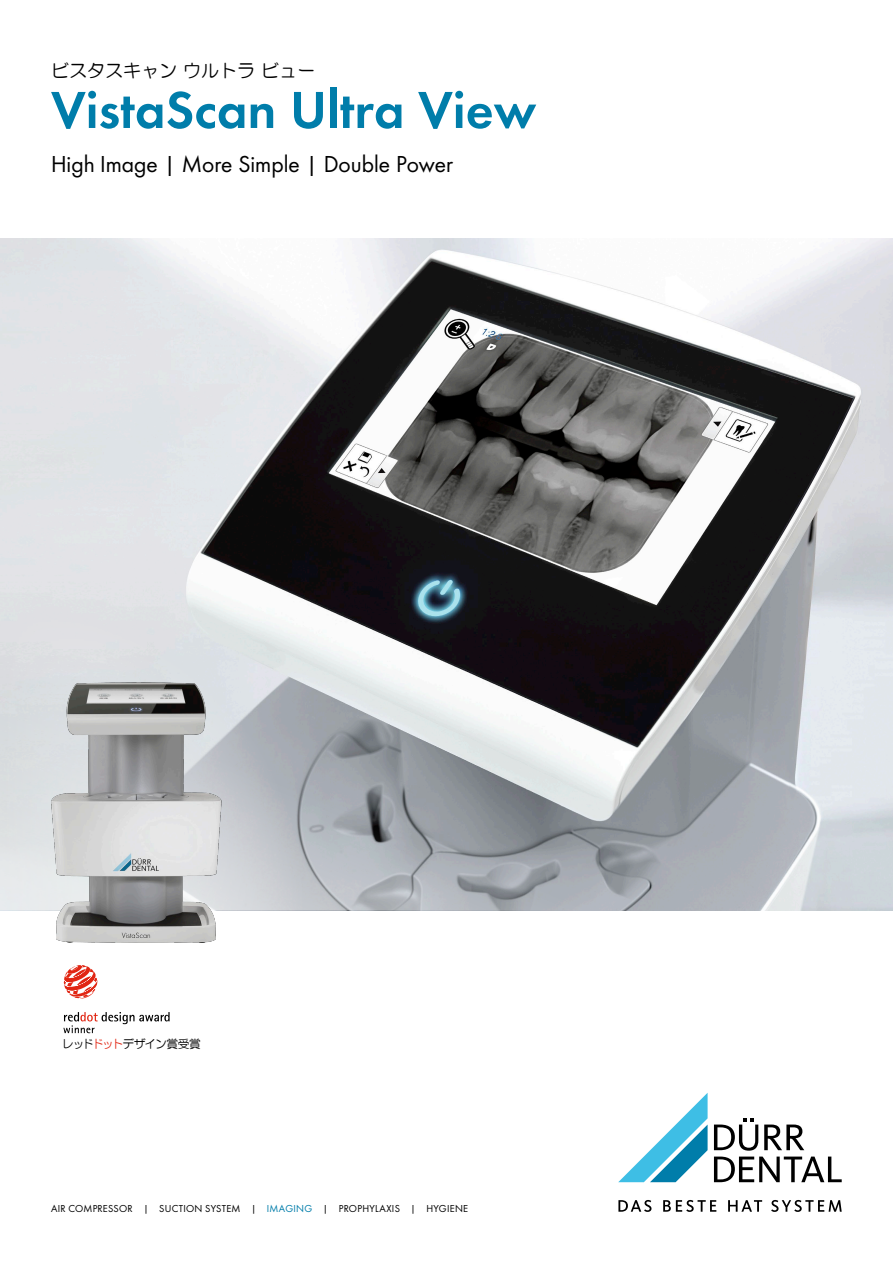
<style>
.page{position:relative;width:893px;height:1263px;background:#fff}
.page>*{position:absolute;margin:0;border:0;box-sizing:border-box;transform-origin:0 0}
.t1{font:54px "Futura TOT Dem";color:#007daa}
.t2{font:24px "Futura TOT Boo";color:#000}
.t3{font:18px "HG Maru Gothic MPRO";color:#000}
.t4{font:11.7px "HG Maru Gothic MPRO";letter-spacing:-.095em;color:#000}
.t5{font:10.5px "Futura Boo";letter-spacing:.025em;color:#000}
.s1{color:#e12613}
.s2{color:#007daa}
</style>
<div class="page">
<svg style="left:618px;top:1200px;width:33px;height:12px"></svg>
<svg style="left:663px;top:1200px;width:53px;height:12px"></svg>
<svg style="left:728px;top:1200px;width:34px;height:12px"></svg>
<svg style="left:771px;top:1200px;width:71px;height:12px"></svg>
<svg style="left:714px;top:1118px;width:128px;height:64px"></svg>
<svg style="left:618px;top:1093px;width:90px;height:89px"></svg>
<img style="left:0;top:238px;width:893px;height:672px">
<svg style="left:0;top:484px;width:673px;height:426px;background:#85878a"></svg>
<svg style="left:0;top:600px;width:306px;height:311px;fill:#dfe1e3"></svg>
<img style="left:0;top:623px;width:297px;height:411px">
<svg style="left:63px;top:1012px;width:107px;height:21px"></svg>
<svg style="left:64px;top:965px;width:33px;height:34px"></svg>
<h3 class="t3" style="left:51px;top:62px;width:265px">ビスタスキャン ウルトラ ビュー</h3>
<h1 class="t1" style="left:51px;top:77px;width:487px">VistaScan Ultra View</h1>
<h2 class="t2" style="left:51px;top:150px;width:403px">High Image | More Simple | Double Power</h2>
<p class="t4" style="left:62px;top:1038px;width:140px">レッド<span class="s1">ドット</span>デザイン賞受賞</p>
<p class="t5" style="left:51px;top:1201px;width:419px">AIR COMPRESSOR | SUCTION SYSTEM | <span class="s2">IMAGING</span> | PROPHYLAXIS | HYGIENE</p>
</div>
